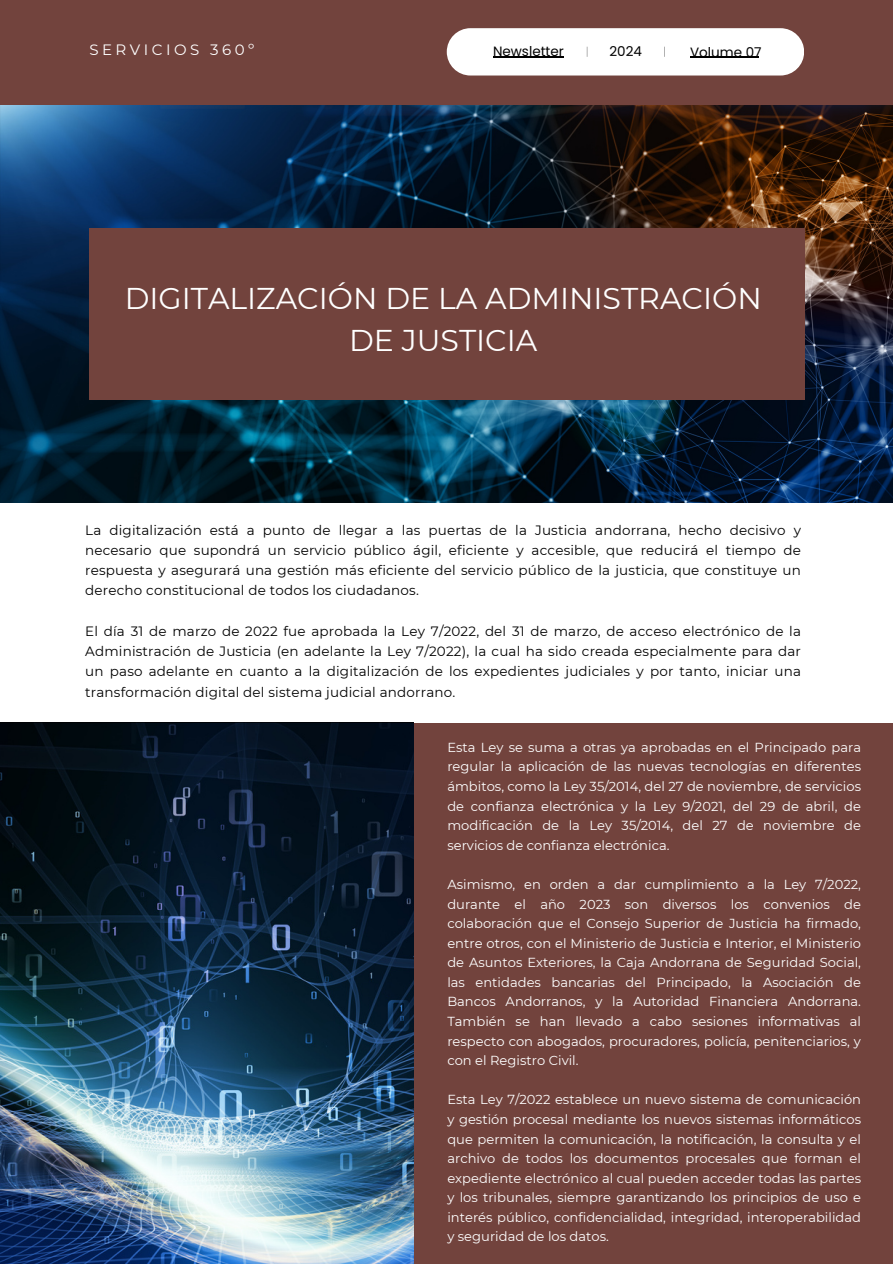
<style>
.page{position:relative;width:893px;height:1264px;background:#fff}
.page>*{position:absolute;margin:0;border:0;box-sizing:border-box;transform-origin:0 0}
.t1{font:30px/41.7px "Montserrat";color:#fff;text-align:center}
.t2{font:15px "Montserrat";letter-spacing:.23em;color:#fff}
.t3{font:13.5px/20.2px "Montserrat";letter-spacing:.015em;color:#000;text-align:justify}
.t4{font:13.5px "Poppins";color:#000}
.t5{font:13.05px/19.6px "Montserrat";color:#fff;text-align:justify}
</style>
<div class="page">
<div style="left:0;top:0;width:892px;height:105px;background:#72433d"></div>
<div style="left:446px;top:28px;width:358px;height:47px;background:#fff"></div>
<img style="left:0;top:105px;width:892px;height:398px">
<img style="left:0;top:722px;width:414px;height:541px">
<hr style="left:493px;top:56px;width:71px;height:1px;background:#000">
<hr style="left:690px;top:56px;width:68px;height:1px;background:#000">
<div style="left:89px;top:229px;width:716px;height:171px;background:#72433d"></div>
<div style="left:414px;top:723px;width:478px;height:540px;background:#72433d"></div>
<p class="t2" style="left:89px;top:41px;width:166px">SERVICIOS 360º</p>
<h3 class="t4" style="left:493px;top:42px;width:72px">Newsletter</h3>
<p class="t4" style="left:609px;top:42px;width:34px">2024</p>
<h3 class="t4" style="left:690px;top:43px;width:73px">Volume 07</h3>
<p class="t1" style="left:125px;top:278px;width:638px">DIGITALIZACIÓN DE LA ADMINISTRACIÓN<br>DE JUSTICIA</p>
<p class="t3" style="left:85px;top:519px;width:717px">La digitalización está a punto de llegar a las puertas de la Justicia andorrana, hecho decisivo y necesario que supondrá un servicio público ágil, eficiente y accesible, que reducirá el tiempo de respuesta y asegurará una gestión más eficiente del servicio público de la justicia, que constituye un derecho constitucional de todos los ciudadanos.</p>
<p class="t3" style="left:85px;top:621px;width:717px">El día 31 de marzo de 2022 fue aprobada la Ley 7/2022, del 31 de marzo, de acceso electrónico de la Administración de Justicia (en adelante la Ley 7/2022), la cual ha sido creada especialmente para dar un paso adelante en cuanto a la digitalización de los expedientes judiciales y por tanto, iniciar una transformación digital del sistema judicial andorrano.</p>
<h3 class="t5" style="left:447px;top:737px;width:415px">Esta Ley se suma a otras ya aprobadas en el Principado para regular la aplicación de las nuevas tecnologías en diferentes ámbitos, como la Ley 35/2014, del 27 de noviembre, de servicios de confianza electrónica y la Ley 9/2021, del 29 de abril, de modificación de la Ley 35/2014, del 27 de noviembre de servicios de confianza electrónica.</h3>
<p class="t5" style="left:447px;top:874px;width:415px">Asimismo, en orden a dar cumplimiento a la Ley 7/2022, durante el año 2023 son diversos los convenios de colaboración que el Consejo Superior de Justicia ha firmado, entre otros, con el Ministerio de Justicia e Interior, el Ministerio de Asuntos Exteriores, la Caja Andorrana de Seguridad Social, las entidades bancarias del Principado, la Asociación de Bancos Andorranos, y la Autoridad Financiera Andorrana.<br>También se han llevado a cabo sesiones informativas al respecto con abogados, procuradores, policía, penitenciarios, y con el Registro Civil.</p>
<h1 class="t5" style="left:447px;top:1089px;width:415px">Esta Ley 7/2022 establece un nuevo sistema de comunicación y gestión procesal mediante los nuevos sistemas informáticos que permiten la comunicación, la notificación, la consulta y el archivo de todos los documentos procesales que forman el expediente electrónico al cual pueden acceder todas las partes y los tribunales, siempre garantizando los principios de uso e interés público, confidencialidad, integridad, interoperabilidad y seguridad de los datos.</h1>
</div>
